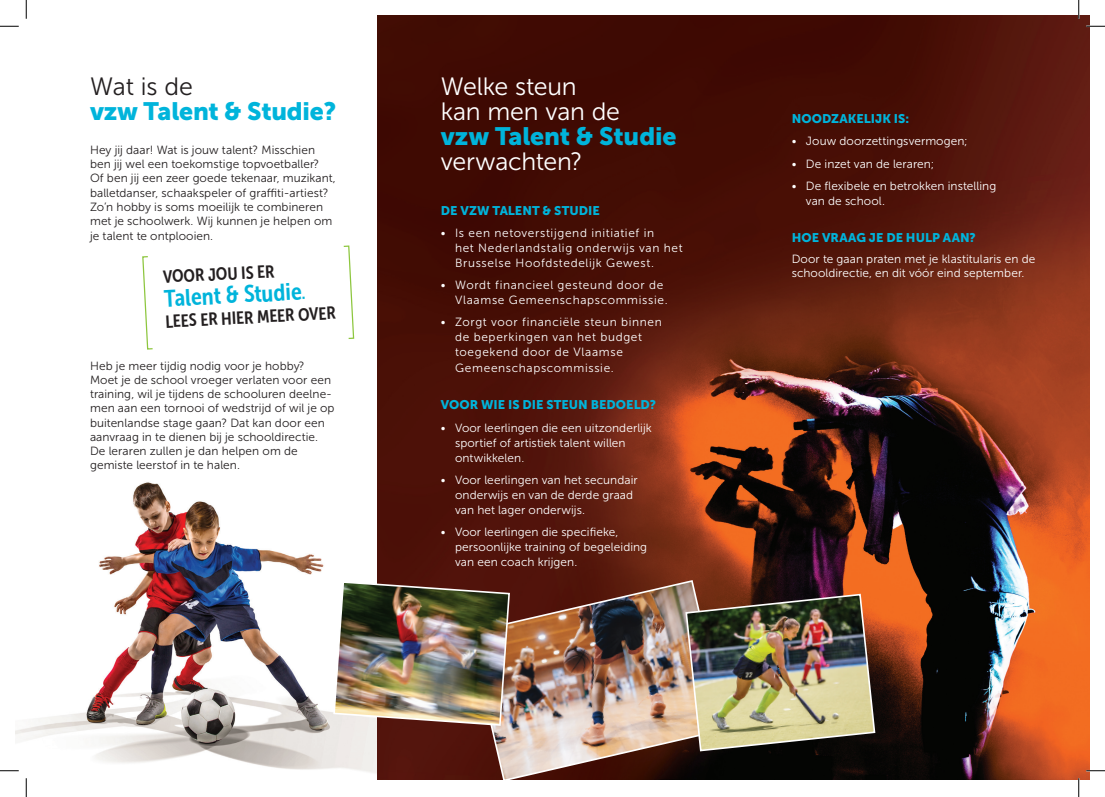
<style>
.page{position:relative;width:1105px;height:797px;background:#fff}
.page>*{position:absolute;margin:0;border:0;box-sizing:border-box;transform-origin:0 0}
.t1{font:25px "Museo Sans 900";letter-spacing:-.01em;color:#00b4db}
.t2{font:25px/25px "Museo Sans 300";letter-spacing:-.01em;color:#fff}
.t3{font:25px "Museo Sans 300";color:#231f20}
.t4{font:23.75px "Museo Sans Cond 700";color:#00b4db}
.t5{font:17.5px "Museo Sans Cond 700";color:#231f20}
.t6{font:12.5px "Museo Sans 900";letter-spacing:.005em;color:#00b4db}
.t7{font:11.88px/14.2px "Museo Sans 300";letter-spacing:.005em;color:#231f20}
.t8{font:11.88px/15px "Museo Sans 300";letter-spacing:.01em;color:#fff}
.t9{font:11.88px/15px "Museo Sans 300";letter-spacing:.055em;color:#fff}
.s1{font-size:17.5px}
</style>
<div class="page">
<img style="left:16px;top:482px;width:361px;height:291px">
<img style="left:377px;top:16px;width:712px;height:763px">
<svg style="left:142px;top:256px;width:11px;height:94px"></svg>
<svg style="left:343px;top:245px;width:12px;height:94px"></svg>
<img style="left:468px;top:579px;width:260px;height:201px">
<img style="left:332px;top:580px;width:179px;height:146px">
<img style="left:684px;top:593px;width:192px;height:159px">
<svg style="left:0;top:25px;width:19px;height:2px"></svg>
<svg style="left:1086px;top:25px;width:19px;height:2px"></svg>
<svg style="left:0;top:770px;width:19px;height:1px"></svg>
<svg style="left:1086px;top:770px;width:19px;height:1px"></svg>
<svg style="left:25px;top:0;width:2px;height:19px"></svg>
<svg style="left:25px;top:778px;width:2px;height:19px"></svg>
<svg style="left:1078px;top:0;width:1px;height:19px"></svg>
<svg style="left:1078px;top:778px;width:1px;height:19px"></svg>
<h1 class="t3" style="left:90px;top:73px;width:104px">Wat is de</h1>
<h1 class="t1" style="left:90px;top:97px;width:248px">vzw Talent &amp; Studie?</h1>
<p class="t7" style="left:90px;top:143px;width:247px">Hey jij daar! Wat is jouw talent? Misschien ben jij wel een toekomstige topvoetballer?<br>Of ben jij een zeer goede tekenaar, muzikant, balletdanser, schaakspeler of graffiti-artiest?<br>Zo’n hobby is soms moeilijk te combineren met je schoolwerk. Wij kunnen je helpen om je talent te ontplooien.</p>
<h3 class="t5" style="left:163px;top:267px;width:113px;rotate:-3deg">VOOR JOU IS ER</h3>
<h2 class="t4" style="left:164px;top:285px;width:143px;rotate:-3deg">Talent &amp; Studie<span class="s1">.</span></h2>
<h3 class="t5" style="left:165px;top:312px;width:172px;rotate:-3deg">LEES ER HIER MEER OVER</h3>
<p class="t7" style="left:90px;top:358px;width:246px">Heb je meer tijdig nodig voor je hobby?<br>Moet je de school vroeger verlaten voor een training, wil je tijdens de schooluren deelne&shy;men aan een tornooi of wedstrijd of wil je op buitenlandse stage gaan? Dat kan door een aanvraag in te dienen bij je schooldirectie.<br>De leraren zullen je dan helpen om de gemiste leerstof in te halen.</p>
<h1 class="t2" style="left:441px;top:74px;width:181px">Welke steun kan men van de</h1>
<h1 class="t1" style="left:441px;top:122px;width:237px">vzw Talent &amp; Studie</h1>
<h1 class="t2" style="left:441px;top:149px;width:143px">verwachten?</h1>
<p class="t6" style="left:441px;top:203px;width:160px">DE VZW TALENT &amp; STUDIE</p>
<p class="t9" style="left:455px;top:225px;width:229px;text-indent:-14px">• Is een netoverstijgend initiatief in<br>het Nederlandstalig onderwijs van het<br>Brusselse Hoofdstedelijk Gewest.</p>
<p class="t9" style="left:455px;top:277px;width:214px;text-indent:-14px">• Wordt financieel gesteund door de<br>Vlaamse Gemeenschapscommissie.</p>
<p class="t9" style="left:455px;top:314px;width:208px;text-indent:-14px">• Zorgt voor financiële steun binnen de beperkingen van het budget toegekend door de Vlaamse</p>
<p class="t9" style="left:455px;top:361px;width:160px">Gemeenschapscommissie.</p>
<p class="t6" style="left:441px;top:398px;width:217px">VOOR WIE IS DIE STEUN BEDOELD?</p>
<p class="t8" style="left:455px;top:420px;width:198px;text-indent:-14px">• Voor leerlingen die een uitzonderlijk sportief of artistiek talent willen ontwikkelen.</p>
<p class="t8" style="left:455px;top:472px;width:184px;text-indent:-14px">• Voor leerlingen van het secundair onderwijs en van de derde graad van het lager onderwijs.</p>
<p class="t8" style="left:455px;top:524px;width:194px;text-indent:-14px">• Voor leerlingen die specifieke, persoonlijke training of begeleiding van een coach krijgen.</p>
<p class="t6" style="left:792px;top:112px;width:119px">NOODZAKELIJK IS:</p>
<p class="t8" style="left:792px;top:134px;width:178px">• Jouw doorzettingsvermogen;</p>
<p class="t8" style="left:792px;top:156px;width:144px">• De inzet van de leraren;</p>
<p class="t8" style="left:806px;top:178px;width:192px;text-indent:-14px">• De flexibele en betrokken instelling van de school.</p>
<p class="t6" style="left:792px;top:230px;width:186px">HOE VRAAG JE DE HULP AAN?</p>
<p class="t8" style="left:792px;top:252px;width:245px;line-height:14.2px">Door te gaan praten met je klastitularis en de schooldirectie, en dit vóór eind september.</p>
</div>
